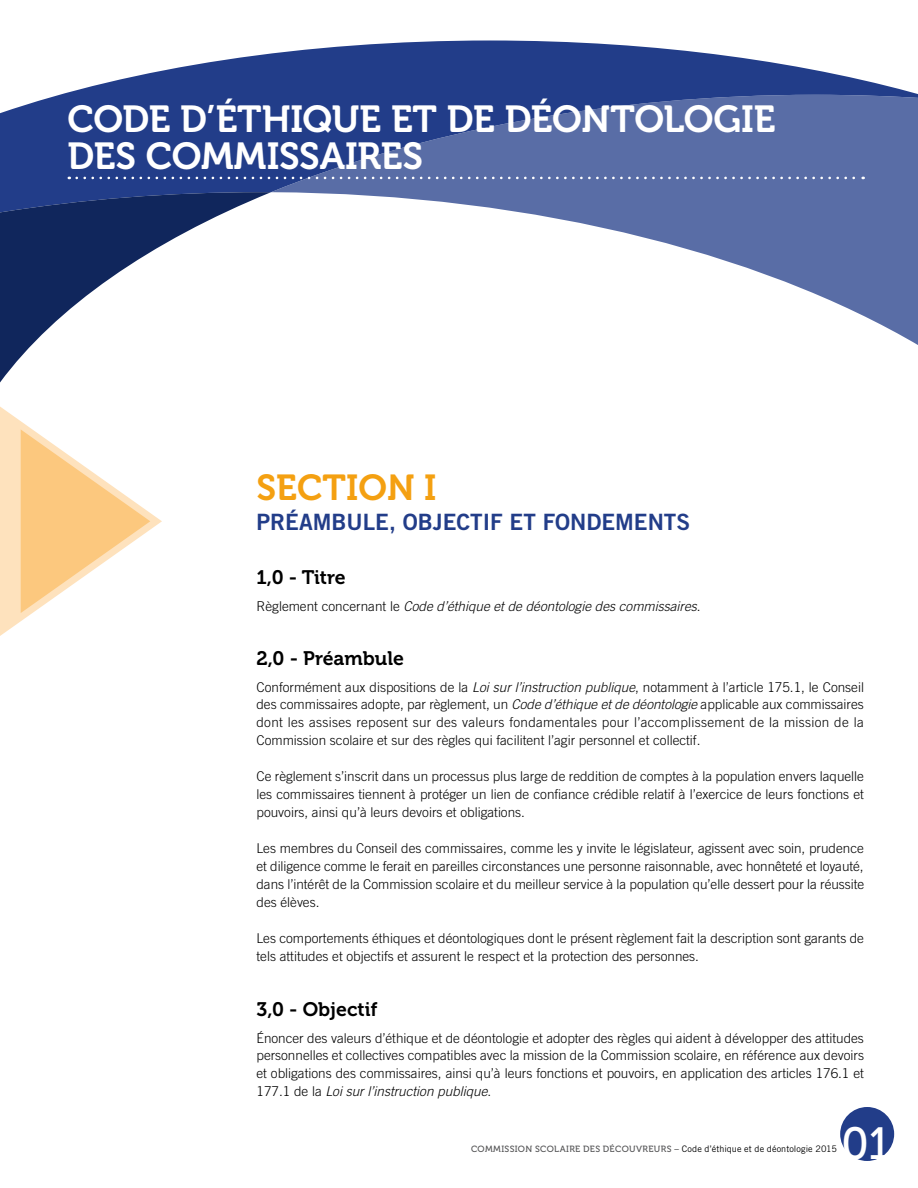
<style>
.page{position:relative;width:918px;height:1188px;background:#fff}
.page>*{position:absolute;margin:0;border:0;box-sizing:border-box;transform-origin:0 0}
.t1{font:45px "Museo 500";color:#fff}
.t2{font:37.5px/37.5px "Museo 700";letter-spacing:-.01em;color:#fff}
.t3{font:36px "Museo 700";color:#f4a011}
.t4{font:22.5px "Trade Gothic LT Std Bd 2";color:#223d89}
.t5{font:19.5px "Museo 700";color:#000}
.t6{font:300 13.5px/18px "Trade Gothic LT Std";color:#000;text-align:justify}
.t7{font:italic 300 13.5px "Trade Gothic LT Std";color:#000}
.t8{font:9px "Trade Gothic LT Std";letter-spacing:.01em;color:#000}
.s1{font-style:normal}
.s2{font-style:italic}
.s3{font-family:"Museo 500";color:#545455}
</style>
<div class="page">
<svg style="left:0;top:40px;width:918px;height:152px;fill:#223d89"></svg>
<svg style="left:271px;top:95px;width:647px;height:250px;fill:#596da6"></svg>
<svg style="left:0;top:192px;width:271px;height:190px"></svg>
<div style="left:840px;top:1107px;width:54px;height:54px;background:#223d89;border-radius:50%"></div>
<svg style="left:0;top:406px;width:162px;height:230px"></svg>
<svg style="left:77px;top:177px;width:787px;height:2px"></svg>
<h2 class="t2" style="left:68px;top:100px;width:709px">CODE D’ÉTHIQUE ET DE DÉONTOLOGIE<br>DES COMMISSAIRES</h2>
<h3 class="t3" style="left:256px;top:467px;width:182px">SECTION I</h3>
<h3 class="t4" style="left:256px;top:508px;width:435px">PRÉAMBULE, OBJECTIF ET FONDEMENTS</h3>
<h3 class="t5" style="left:256px;top:566px;width:91px">1,0 - Titre</h3>
<p class="t7" style="left:256px;top:598px;width:446px"><span class="s1">Règlement concernant le</span> Code d’éthique et de déontologie des commissaires<span class="s1">.</span></p>
<h3 class="t5" style="left:256px;top:647px;width:149px">2,0 - Préambule</h3>
<p class="t6" style="left:256px;top:678px;width:609px">Conformément aux dispositions de la <span class="s2">Loi sur l’instruction publique</span>, notamment à l’article 175.1, le Conseil des commissaires adopte, par règlement, un <span class="s2">Code d’éthique et de déontologie</span> applicable aux commissaires dont les assises reposent sur des valeurs fondamentales pour l’accomplissement de la mission de la Commission scolaire et sur des règles qui facilitent l’agir personnel et collectif.</p>
<p class="t6" style="left:256px;top:768px;width:609px">Ce règlement s’inscrit dans un processus plus large de reddition de comptes à la population envers laquelle les commissaires tiennent à protéger un lien de confiance crédible relatif à l’exercice de leurs fonctions et pouvoirs, ainsi qu’à leurs devoirs et obligations.</p>
<p class="t6" style="left:256px;top:840px;width:609px">Les membres du Conseil des commissaires, comme les y invite le législateur, agissent avec soin, prudence et diligence comme le ferait en pareilles circonstances une personne raisonnable, avec honnêteté et loyauté, dans l’intérêt de la Commission scolaire et du meilleur service à la population qu’elle dessert pour la réussite des élèves.</p>
<p class="t6" style="left:256px;top:930px;width:609px">Les comportements éthiques et déontologiques dont le présent règlement fait la description sont garants de tels attitudes et objectifs et assurent le respect et la protection des personnes.</p>
<h3 class="t5" style="left:256px;top:998px;width:122px">3,0 - Objectif</h3>
<p class="t6" style="left:256px;top:1029px;width:609px">Énoncer des valeurs d’éthique et de déontologie et adopter des règles qui aident à développer des attitudes personnelles et collectives compatibles avec la mission de la Commission scolaire, en référence aux devoirs et obligations des commissaires, ainsi qu’à leurs fonctions et pouvoirs, en application des articles 176.1 et 177.1 de la <span class="s2">Loi sur l’instruction publique</span>.</p>
<h1 class="t1" style="left:842px;top:1119px;width:51px">01</h1>
<p class="t8" style="left:471px;top:1143px;width:367px"><span class="s3">COMMISSION SCOLAIRE DES DÉCOUVREURS</span> – Code d’éthique et de déontologie 2015</p>
</div>
